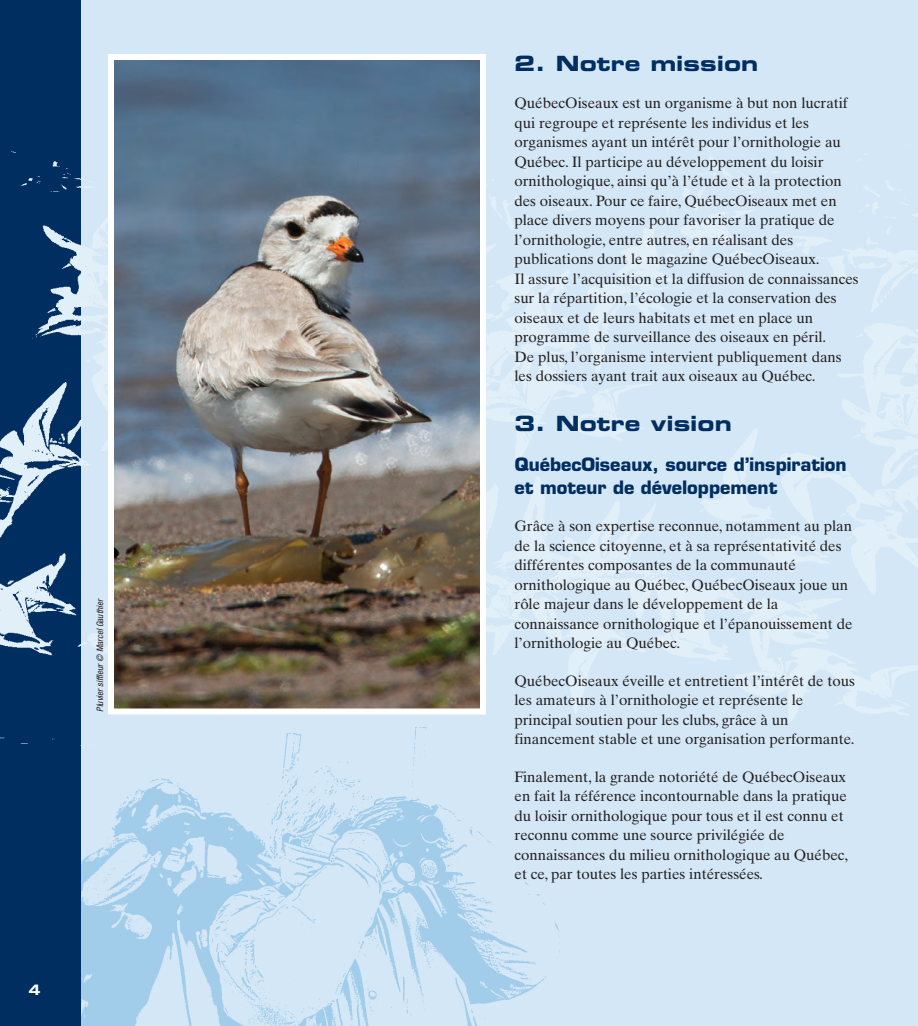
<style>
.page{position:relative;width:918px;height:1026px;background:#fff}
.page>*{position:absolute;margin:0;border:0;box-sizing:border-box;transform-origin:0 0}
.t1{font:21px "Eurostile Bold Extended Two";color:#002e60}
.t2{font:700 18px/22.5px "Eurostile";color:#002e60}
.t3{font:15px/19.5px "Times Ten";color:#231f20}
.t4{font:700 expanded 15px "Helvetica Neue";color:#fff}
.t5{font:italic condensed 9px "Helvetica Neue";color:#231f20}
</style>
<div class="page">
<div style="left:81px;top:0;width:837px;height:1026px;background:#d4e7f6"></div>
<img style="left:81px;top:746px;width:479px;height:280px">
<div style="left:0;top:0;width:81px;height:1026px;background:#002e60"></div>
<img style="left:0;top:146px;width:918px;height:600px">
<img style="left:115px;top:61px;width:364px;height:647px">
<div style="left:108px;top:54px;width:378px;height:661px;border:6px solid #fff"></div>
<p class="t5" style="left:97px;top:712px;width:115px;rotate:-90deg">Pluvier siffleur © Marcel Gauthier</p>
<p class="t4" style="left:28px;top:984px;width:14px">4</p>
<h1 class="t1" style="left:514px;top:55px;width:245px">2. Notre mission</h1>
<p class="t3" style="left:514px;top:95px;width:346px">QuébecOiseaux est un organisme à but non lucratif qui regroupe et représente les individus et les organismes ayant un intérêt pour l’ornithologie au Québec. Il participe au développement du loisir ornithologique, ainsi qu’à l’étude et à la protection des oiseaux. Pour ce faire, QuébecOiseaux met en place divers moyens pour favoriser la pratique de l’ornithologie, entre autres, en réalisant des publications dont le magazine QuébecOiseaux.<br>Il assure l’acquisition et la diffusion de connaissances sur la répartition, l’écologie et la conservation des oiseaux et de leurs habitats et met en place un programme de surveillance des oiseaux en péril.<br>De plus, l’organisme intervient publiquement dans les dossiers ayant trait aux oiseaux au Québec.</p>
<h1 class="t1" style="left:514px;top:415px;width:219px">3. Notre vision</h1>
<p class="t2" style="left:514px;top:455px;width:334px">QuébecOiseaux, source d’inspiration et moteur de développement</p>
<p class="t3" style="left:514px;top:518px;width:340px">Grâce à son expertise reconnue, notamment au plan de la science citoyenne, et à sa représentativité des différentes composantes de la communauté ornithologique au Québec, QuébecOiseaux joue un rôle majeur dans le développement de la connaissance ornithologique et l’épanouissement de l’ornithologie au Québec.</p>
<p class="t3" style="left:514px;top:672px;width:342px">QuébecOiseaux éveille et entretient l’intérêt de tous les amateurs à l’ornithologie et représente le principal soutien pour les clubs, grâce à un financement stable et une organisation performante.</p>
<p class="t3" style="left:514px;top:768px;width:335px">Finalement, la grande notoriété de QuébecOiseaux en fait la référence incontournable dans la pratique du loisir ornithologique pour tous et il est connu et reconnu comme une source privilégiée de connaissances du milieu ornithologique au Québec, et ce, par toutes les parties intéressées.</p>
</div>
